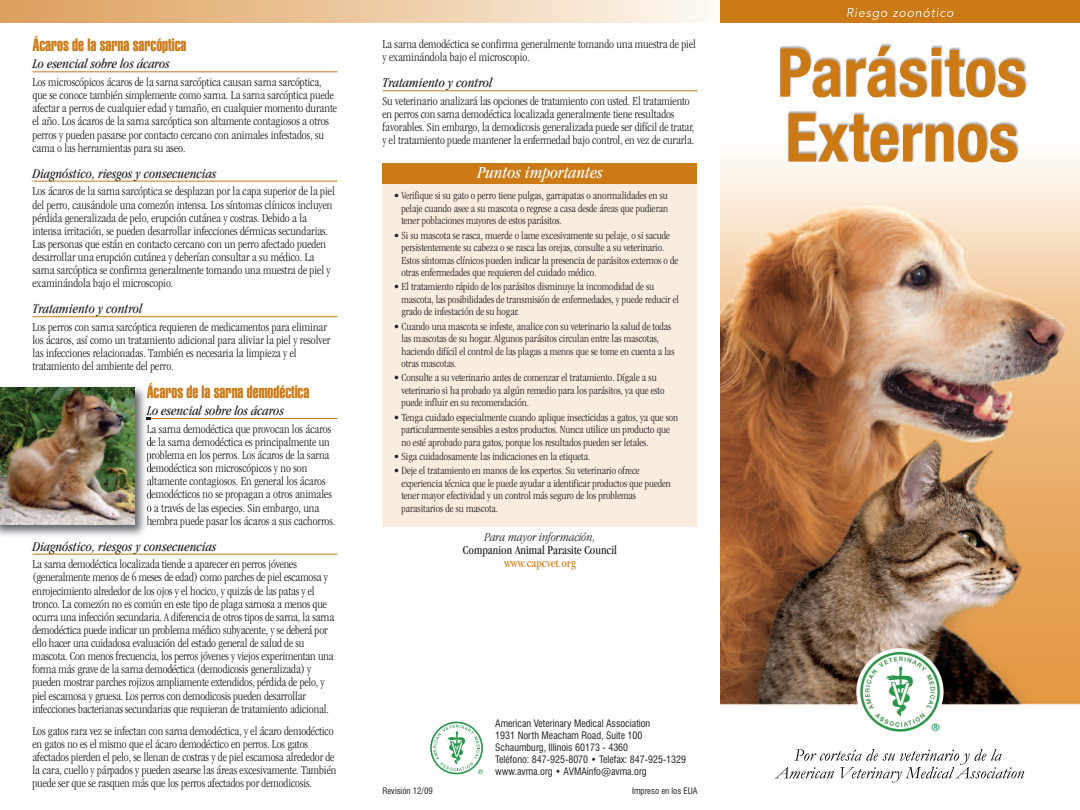
<style>
.page{position:relative;width:1080px;height:810px;background:#fff}
.page>*{position:absolute;margin:0;border:0;box-sizing:border-box;transform-origin:0 0}
.t1{font:17.5px "Swiss 911 BT Extra Compressed";color:#cb7a16}
.t2{font:italic condensed 17.5px "Garamond";color:#fff}
.t3{font:italic condensed 13.75px "Garamond";color:#231f20}
.t4{font:300 condensed 12.5px/13.1px "Garamond";color:#231f20}
.t5{font:condensed 12.5px "Garamond";color:#231f20}
.t6{font:italic 300 condensed 12.5px "Garamond";color:#231f20}
.t7{font:condensed 12.5px "Garamond";color:#cb7a16}
.t8{font:300 condensed 11.25px/12.5px "Garamond";color:#231f20}
.t9{font:condensed 10px/12px "Swiss 721 BT";color:#231f20}
.t10{font:condensed 8.75px "Swiss 721 BT";color:#231f20}
</style>
<div class="page">
<div style="left:0;top:0;width:732px;height:22px;background:linear-gradient(to right,#dc9d57,#fef9f3)"></div>
<img style="left:720px;top:43px;width:360px;height:740px">
<img style="left:856px;top:648px;width:88px;height:87px;border-radius:50%">
<div style="left:720px;top:0;width:360px;height:23px;background:#cb7a16"></div>
<img style="left:847px;top:8px;width:107px;height:12px">
<img style="left:794px;top:749px;width:31px;height:12px">
<svg style="left:995px;top:754px;width:7px;height:7px"></svg>
<img style="left:775px;top:767px;width:25px;height:11px">
<img style="left:991px;top:767px;width:21px;height:11px">
<img style="left:780px;top:46px;width:147px;height:51px">
<div style="left:430px;top:722px;width:53px;height:52px;border:2px solid #25964a;border-radius:50%"></div>
<svg style="left:433px;top:725px;width:50px;height:49px"></svg>
<hr style="left:32px;top:72px;width:306px;height:1px;background:#cb7a16">
<hr style="left:32px;top:181px;width:306px;height:1px;background:#cb7a16">
<hr style="left:32px;top:316px;width:306px;height:1px;background:#cb7a16">
<hr style="left:147px;top:418px;width:191px;height:1px;background:#cb7a16">
<hr style="left:32px;top:554px;width:306px;height:1px;background:#cb7a16">
<hr style="left:382px;top:91px;width:316px;height:1px;background:#cb7a16">
<div style="left:382px;top:163px;width:316px;height:363px;background:#faede0"></div>
<div style="left:382px;top:163px;width:316px;height:21px;background:#cb7a16"></div>
<img style="left:0;top:387px;width:150px;height:149px">
<img style="left:147px;top:383px;width:3px;height:15px">
<svg style="left:146px;top:406px;width:4px;height:13px"></svg>
<svg style="left:147px;top:425px;width:3px;height:21px"></svg>
<svg style="left:147px;top:452px;width:3px;height:20px"></svg>
<svg style="left:147px;top:479px;width:3px;height:46px"></svg>
<img style="left:0;top:387px;width:134px;height:137px">
<h1 class="t1" style="left:32px;top:39px;width:155px">Ácaros de la sarna sarcóptica</h1>
<p class="t3" style="left:32px;top:59px;width:139px">Lo esencial sobre los ácaros</p>
<p class="t4" style="left:32px;top:76px;width:306px">Los microscópicos ácaros de la sarna sarcóptica causan sarna sarcóptica, que se conoce también simplemente como sarna. La sarna sarcóptica puede afectar a perros de cualquier edad y tamaño, en cualquier momento durante el año. Los ácaros de la sarna sarcóptica son altamente contagiosos a otros perros y pueden pasarse por contacto cercano con animales infestados, su cama o las herramientas para su aseo.</p>
<p class="t3" style="left:32px;top:168px;width:185px">Diagnóstico, riesgos y consecuencias</p>
<p class="t4" style="left:32px;top:186px;width:304px">Los ácaros de la sarna sarcóptica se desplazan por la capa superior de la piel del perro, causándole una comezón intensa. Los síntomas clínicos incluyen pérdida generalizada de pelo, erupción cutánea y costras. Debido a la intensa irritación, se pueden desarrollar infecciones dérmicas secundarias.<br>Las personas que están en contacto cercano con un perro afectado pueden desarrollar una erupción cutánea y deberían consultar a su médico. La sarna sarcóptica se confirma generalmente tomando una muestra de piel y examinándola bajo el microscopio.</p>
<p class="t3" style="left:32px;top:304px;width:111px">Tratamiento y control</p>
<p class="t4" style="left:32px;top:321px;width:299px">Los perros con sarna sarcóptica requieren de medicamentos para eliminar los ácaros, así como un tratamiento adicional para aliviar la piel y resolver las infecciones relacionadas. También es necesaria la limpieza y el tratamiento del ambiente del perro.</p>
<h1 class="t1" style="left:147px;top:385px;width:164px">Ácaros de la sarna demodéctica</h1>
<p class="t3" style="left:147px;top:406px;width:139px">Lo esencial sobre los ácaros</p>
<p class="t4" style="left:147px;top:423px;width:190px">La sarna demodéctica que provocan los ácaros de la sarna demodéctica es principalmente un problema en los perros. Los ácaros de la sarna demodéctica son microscópicos y no son altamente contagiosos. En general los ácaros demodécticos no se propagan a otros animales o a través de las especies. Sin embargo, una hembra puede pasar los ácaros a sus cachorros.</p>
<p class="t3" style="left:32px;top:541px;width:185px">Diagnóstico, riesgos y consecuencias</p>
<p class="t4" style="left:32px;top:559px;width:303px">La sarna demodéctica localizada tiende a aparecer en perros jóvenes (generalmente menos de 6 meses de edad) como parches de piel escamosa y enrojecimiento alrededor de los ojos y el hocico, y quizás de las patas y el tronco. La comezón no es común en este tipo de plaga sarnosa a menos que ocurra una infección secundaria. A diferencia de otros tipos de sarna, la sarna demodéctica puede indicar un problema médico subyacente, y se deberá por ello hacer una cuidadosa evaluación del estado general de salud de su mascota. Con menos frecuencia, los perros jóvenes y viejos experimentan una forma más grave de la sarna demodéctica (demodicosis generalizada) y pueden mostrar parches rojizos ampliamente extendidos, pérdida de pelo, y piel escamosa y gruesa. Los perros con demodicosis pueden desarrollar infecciones bacterianas secundarias que requieran de tratamiento adicional.</p>
<p class="t4" style="left:32px;top:725px;width:305px">Los gatos rara vez se infectan con sarna demodéctica, y el ácaro demodéctico en gatos no es el mismo que el ácaro demodéctico en perros. Los gatos afectados pierden el pelo, se llenan de costras y de piel escamosa alrededor de la cara, cuello y párpados y pueden asearse las áreas excesivamente. También puede ser que se rasquen más que los perros afectados por demodicosis.</p>
<p class="t4" style="left:382px;top:39px;width:315px">La sarna demodéctica se confirma generalmente tomando una muestra de piel y examinándola bajo el microscopio.</p>
<p class="t3" style="left:382px;top:78px;width:111px">Tratamiento y control</p>
<p class="t4" style="left:382px;top:95px;width:313px">Su veterinario analizará las opciones de tratamiento con usted. El tratamiento en perros con sarna demodéctica localizada generalmente tiene resultados favorables. Sin embargo, la demodicosis generalizada puede ser difícil de tratar, y el tratamiento puede mantener la enfermedad bajo control, en vez de curarla.</p>
<h1 class="t2" style="left:477px;top:165px;width:127px">Puntos importantes</h1>
<p class="t8" style="left:401px;top:190px;width:268px;text-align:justify;text-indent:-8px">• Verifique si su gato o perro tiene pulgas, garrapatas o anormalidades en su pelaje cuando asee a su mascota o regrese a casa desde áreas que pudieran tener poblaciones mayores de estos parásitos.</p>
<p class="t8" style="left:401px;top:230px;width:278px;text-indent:-8px">• Si su mascota se rasca, muerde o lame excesivamente su pelaje, o si sacude persistentemente su cabeza o se rasca las orejas, consulte a su veterinario.<br>Estos síntomas clínicos pueden indicar la presencia de parásitos externos o de otras enfermedades que requieren del cuidado médico.</p>
<p class="t8" style="left:401px;top:281px;width:279px;text-indent:-8px">• El tratamiento rápido de los parásitos disminuye la incomodidad de su mascota, las posibilidades de transmisión de enfermedades, y puede reducir el grado de infestación de su hogar.</p>
<p class="t8" style="left:401px;top:321px;width:275px;text-indent:-8px">• Cuando una mascota se infeste, analice con su veterinario la salud de todas las mascotas de su hogar. Algunos parásitos circulan entre las mascotas, haciendo difícil el control de las plagas a menos que se tome en cuenta a las otras mascotas.</p>
<p class="t8" style="left:401px;top:373px;width:265px;text-indent:-8px">• Consulte a su veterinario antes de comenzar el tratamiento. Dígale a su veterinario si ha probado ya algún remedio para los parásitos, ya que esto puede influir en su recomendación.</p>
<p class="t8" style="left:401px;top:412px;width:278px;text-indent:-8px">• Tenga cuidado especialmente cuando aplique insecticidas a gatos, ya que son particularmente sensibles a estos productos. Nunca utilice un producto que no esté aprobado para gatos, porque los resultados pueden ser letales.</p>
<p class="t8" style="left:394px;top:451px;width:198px">• Siga cuidadosamente las indicaciones en la etiqueta.</p>
<p class="t8" style="left:401px;top:465px;width:271px;text-indent:-8px">• Deje el tratamiento en manos de los expertos. Su veterinario ofrece experiencia técnica que le puede ayudar a identificar productos que pueden tener mayor efectividad y un control más seguro de los problemas parasitarios de su mascota.</p>
<p class="t6" style="left:485px;top:532px;width:113px">Para mayor información,</p>
<p class="t5" style="left:463px;top:546px;width:156px">Companion Animal Parasite Council</p>
<p class="t7" style="left:504px;top:559px;width:73px">www.capcvet.org</p>
<p class="t9" style="left:495px;top:718px;width:192px">American Veterinary Medical Association<br>1931 North Meacham Road, Suite 100<br>Schaumburg, Illinois 60173 - 4360<br>Teléfono: 847-925-8070 • Telefax: 847-925-1329 www.avma.org • AVMAinfo@avma.org</p>
<p class="t10" style="left:382px;top:788px;width:52px">Revisión 12/09</p>
<p class="t10" style="left:632px;top:788px;width:67px">Impreso en los EUA</p>
</div>
